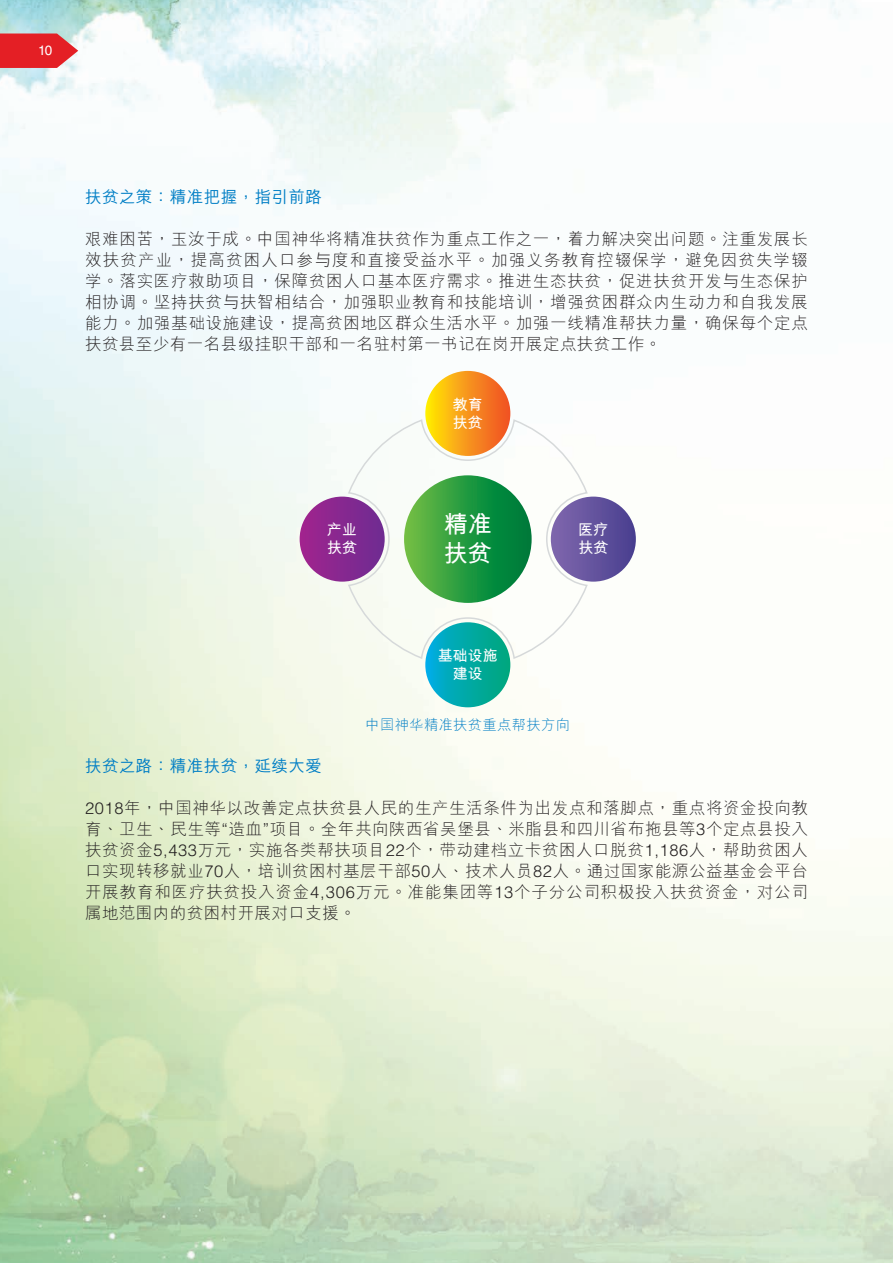
<style>
.page{position:relative;width:893px;height:1263px;background:#fff}
.page>*{position:absolute;margin:0;border:0;box-sizing:border-box;transform-origin:0 0}
.t1{font:24px/28.8px "M Hei HKS Bold E Ten B5 H";color:#fff}
.t2{font:300 16.5px/21px "M Hei HKS";letter-spacing:.03em;color:#231f20;text-align:justify}
.t3{font:500 16.5px "M Hei HKS";letter-spacing:.03em;color:#007ec5}
.t4{font:15px/18px "M Hei HKS Bold E Ten B5 H";color:#fff}
.t5{font:300 14.25px "M Hei HKS";letter-spacing:.03em;color:#007ec5}
.t6{font:13.5px "Helvetica LT Std";color:#fff}
.s1{font-family:"Helvetica LT Std"}
</style>
<div class="page">
<img style="left:0;top:0;width:893px;height:1263px">
<svg style="left:0;top:34px;width:78px;height:34px;background:#e33a3f"></svg>
<svg style="left:347px;top:418px;width:242px;height:242px"></svg>
<svg style="left:404px;top:475px;width:128px;height:128px;background:#289a41"></svg>
<svg style="left:425px;top:371px;width:85px;height:85px;background:#f7991a"></svg>
<div style="left:551px;top:497px;width:85px;height:85px;background:linear-gradient(to right,#8068ad,#4b4190);border-radius:43px"></div>
<div style="left:425px;top:622px;width:85px;height:85px;background:linear-gradient(to right,#06aedf,#00a676);border-radius:43px"></div>
<div style="left:300px;top:497px;width:85px;height:85px;background:linear-gradient(to right,#a0228d,#703094);border-radius:43px"></div>
<p class="t6" style="left:38px;top:43px;width:16px">10</p>
<p class="t3" style="left:85px;top:185px;width:239px">扶貧之策：精準把握，指引前路</p>
<p class="t2" style="left:85px;top:228px;width:724px">艱難困苦，玉汝於成。中國神華將精準扶貧作為重點工作之一，着力解决突出問題。注重發展長效扶貧產業，提高貧困人口參與度和直接受益水平。加强義務教育控輟保學，避免因貧失學輟學。落實醫療救助項目，保障貧困人口基本醫療需求。推進生態扶貧，促進扶貧開發與生態保護相協調。堅持扶貧與扶智相結合，加强職業教育和技能培訓，增强貧困群眾內生動力和自我發展能力。加强基礎設施建設，提高貧困地區群眾生活水平。加强一綫精準幫扶力量，確保每個定點扶貧縣至少有一名縣級掛職幹部和一名駐村第一書記在崗開展定點扶貧工作。</p>
<p class="t4" style="left:327px;top:520px;width:31px">產業扶貧</p>
<p class="t4" style="left:453px;top:394px;width:31px">教育扶貧</p>
<h1 class="t1" style="left:444px;top:508px;width:49px">精準扶貧</h1>
<p class="t4" style="left:578px;top:520px;width:31px">醫療扶貧</p>
<p class="t4" style="left:438px;top:645px;width:61px;text-align:center">基礎設施建設</p>
<p class="t5" style="left:365px;top:714px;width:206px">中國神華精準扶貧重點幫扶方向</p>
<p class="t3" style="left:85px;top:753px;width:239px">扶貧之路：精準扶貧，延續大愛</p>
<p class="t2" style="left:85px;top:796px;width:724px"><span class="s1">2018</span>年，中國神華以改善定點扶貧縣人民的生產生活條件為出發點和落腳點，重點將資金投向教育、衛生、民生等<span class="s1">“</span>造血<span class="s1">”</span>項目。全年共向陝西省吳堡縣、米脂縣和四川省布拖縣等<span class="s1">3</span>個定點縣投入扶貧資金<span class="s1">5,433</span>萬元，實施各類幫扶項目<span class="s1">22</span>個，帶動建檔立卡貧困人口脫貧<span class="s1">1,186</span>人，幫助貧困人口實現轉移就業<span class="s1">70</span>人，培訓貧困村基層幹部<span class="s1">50</span>人、技術人員<span class="s1">82</span>人。通過國家能源公益基金會平台開展教育和醫療扶貧投入資金<span class="s1">4,306</span>萬元。准能集團等<span class="s1">13</span>個子分公司積極投入扶貧資金，對公司屬地範圍內的貧困村開展對口支援。</p>
</div>
